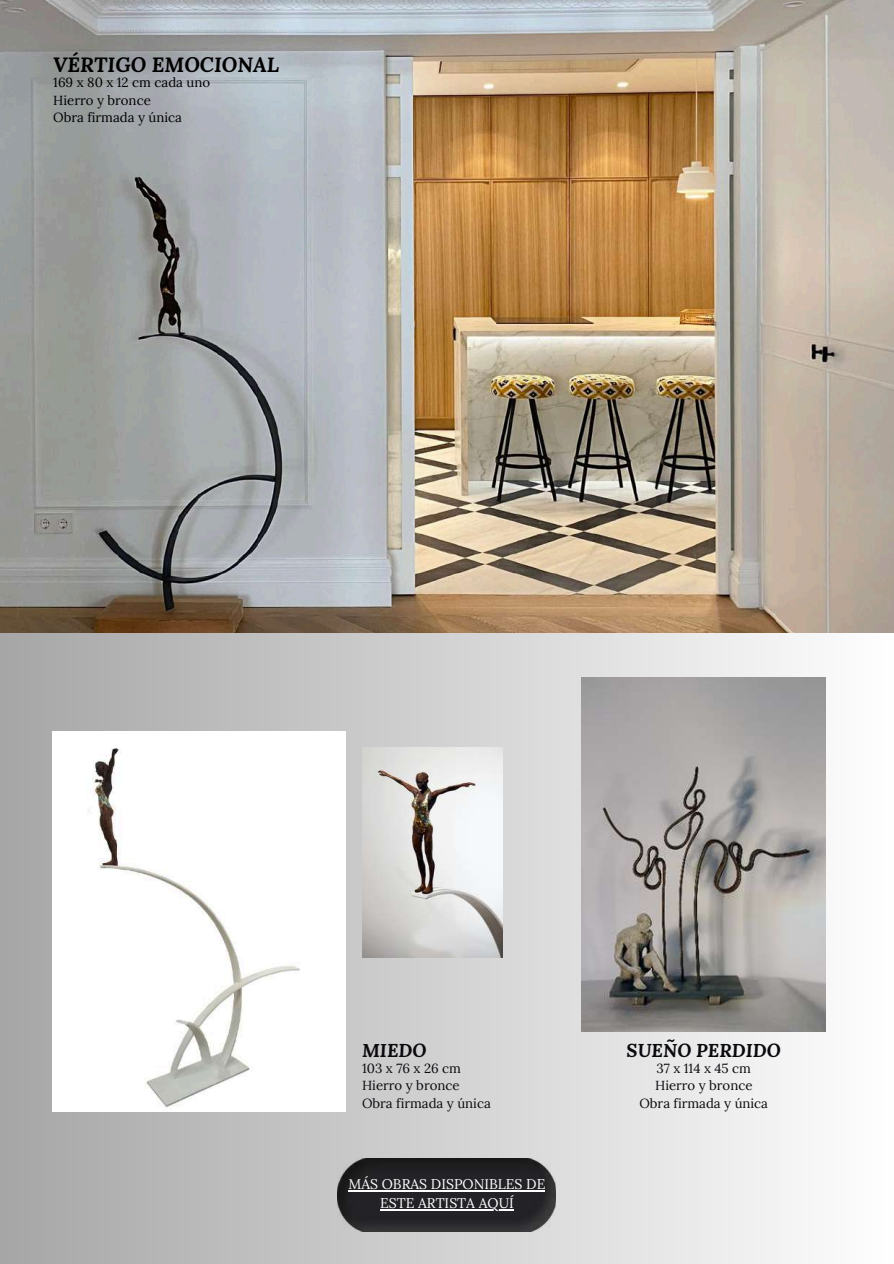
<style>
.page{position:relative;width:894px;height:1264px;background:#fff}
.page>*{position:absolute;margin:0;border:0;box-sizing:border-box;transform-origin:0 0}
.t1{font:italic 700 20.4px "Lora";color:#000}
.t2{font:italic 700 18.45px "Lora";color:#0c090e}
.t3{font:13.95px/19.2px "Lora";color:#fff;text-align:center}
.t4{font:13.2px/17.5px "Lora";color:#0c090e;text-align:center}
.t5{font:13.2px/17.5px "Lora";color:#000}
</style>
<div class="page">
<div style="left:0;top:0;width:893px;height:1263px;background:linear-gradient(to right,#a6a5a5,#fefefd)"></div>
<img style="left:337px;top:1157px;width:219px;height:74px">
<img style="left:0;top:0;width:893px;height:632px">
<img style="left:581px;top:677px;width:244px;height:354px">
<hr style="left:348px;top:1190px;width:197px;height:1px;background:#fff">
<hr style="left:380px;top:1209px;width:134px;height:1px;background:#fff">
<img style="left:53px;top:731px;width:292px;height:380px">
<img style="left:362px;top:747px;width:140px;height:210px">
<h1 class="t1" style="left:53px;top:50px;width:227px">VÉRTIGO EMOCIONAL</h1>
<p class="t5" style="left:53px;top:73px;width:158px">169 x 80 x 12 cm cada uno<br>Hierro y bronce<br>Obra firmada y única</p>
<h2 class="t2" style="left:362px;top:1037px;width:66px">MIEDO</h2>
<p class="t4" style="left:362px;top:1058px;width:130px;text-align:left">103 x 76 x 26 cm<br>Hierro y bronce<br>Obra firmada y única</p>
<p class="t3" style="left:348px;top:1174px;width:198px">MÁS OBRAS DISPONIBLES DE<br>ESTE ARTISTA AQUÍ</p>
<h2 class="t2" style="left:626px;top:1037px;width:156px">SUEÑO PERDIDO</h2>
<p class="t4" style="left:639px;top:1058px;width:130px">37 x 114 x 45 cm<br>Hierro y bronce<br>Obra firmada y única</p>
</div>
